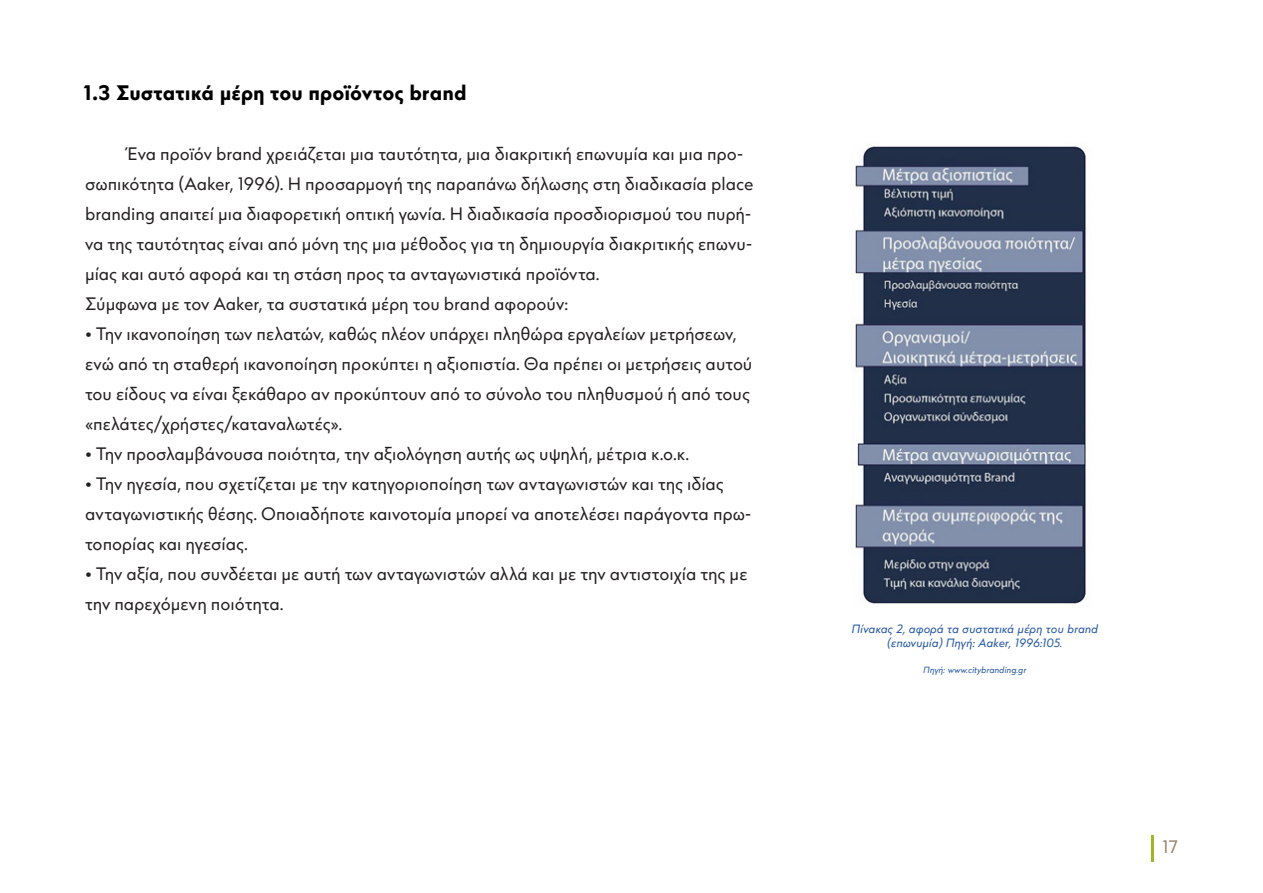
<style>
.page{position:relative;width:1263px;height:893px;background:#fff}
.page>*{position:absolute;margin:0;border:0;box-sizing:border-box;transform-origin:0 0}
.titles{font:700 21px "CF Panoptik";letter-spacing:.005em;color:#000001}
.book{font:18px/30px "CF Panoptik";color:#231f20}
.t1{font:18px "CF Panoptik";color:#5d4215}
.t2{font:italic 12px/14.4px "CF Panoptik";color:#2155a5;text-align:center}
.t3{font:italic 9px "CF Panoptik";color:#2155a5}
</style>
<div class="page">
<hr style="left:1151px;top:836px;width:3px;height:26px;background:#a0b71d">
<img style="left:855px;top:146px;width:231px;height:458px">
<p class="titles" style="left:83px;top:79px;width:385px">1.3 Συστατικά μέρη του προϊόντος brand</p>
<p class="book" style="left:85px;top:139px;width:670px;text-indent:43px">Ένα προϊόν brand χρειάζεται μια ταυτότητα, μια διακριτική επωνυμία και μια προ&shy;σωπικότητα (Aaker, 1996). Η προσαρμογή της παραπάνω δήλωσης στη διαδικασία place branding απαιτεί μια διαφορετική οπτική γωνία. Η διαδικασία προσδιορισμού του πυρή&shy;να της ταυτότητας είναι από μόνη της μια μέθοδος για τη δημιουργία διακριτικής επωνυ&shy;μίας και αυτό αφορά και τη στάση προς τα ανταγωνιστικά προϊόντα.</p>
<p class="book" style="left:85px;top:289px;width:485px">Σύμφωνα με τον Aaker, τα συστατικά μέρη του brand αφορούν:</p>
<p class="book" style="left:85px;top:319px;width:669px">• Την ικανοποίηση των πελατών, καθώς πλέον υπάρχει πληθώρα εργαλείων μετρήσεων, ενώ από τη σταθερή ικανοποίηση προκύπτει η αξιοπιστία. Θα πρέπει οι μετρήσεις αυτού του είδους να είναι ξεκάθαρο αν προκύπτουν από το σύνολο του πληθυσμού ή από τους «πελάτες/χρήστες/καταναλωτές».</p>
<p class="book" style="left:85px;top:439px;width:606px">• Την προσλαμβάνουσα ποιότητα, την αξιολόγηση αυτής ως υψηλή, μέτρια κ.ο.κ.</p>
<p class="book" style="left:85px;top:469px;width:668px">• Την ηγεσία, που σχετίζεται με την κατηγοριοποίηση των ανταγωνιστών και της ιδίας ανταγωνιστικής θέσης. Οποιαδήποτε καινοτομία μπορεί να αποτελέσει παράγοντα πρω&shy;τοπορίας και ηγεσίας.</p>
<p class="book" style="left:85px;top:559px;width:664px">• Την αξία, που συνδέεται με αυτή των ανταγωνιστών αλλά και με την αντιστοιχία της με την παρεχόμενη ποιότητα.</p>
<p class="t2" style="left:851px;top:622px;width:248px">Πίνακας 2, αφορά τα συστατικά μέρη του brand (επωνυμία) Πηγή: Aaker, 1996:105.</p>
<p class="t3" style="left:923px;top:664px;width:105px">Πηγή: www.citybranding.gr</p>
<p class="t1" style="left:1162px;top:836px;width:17px">17</p>
</div>
